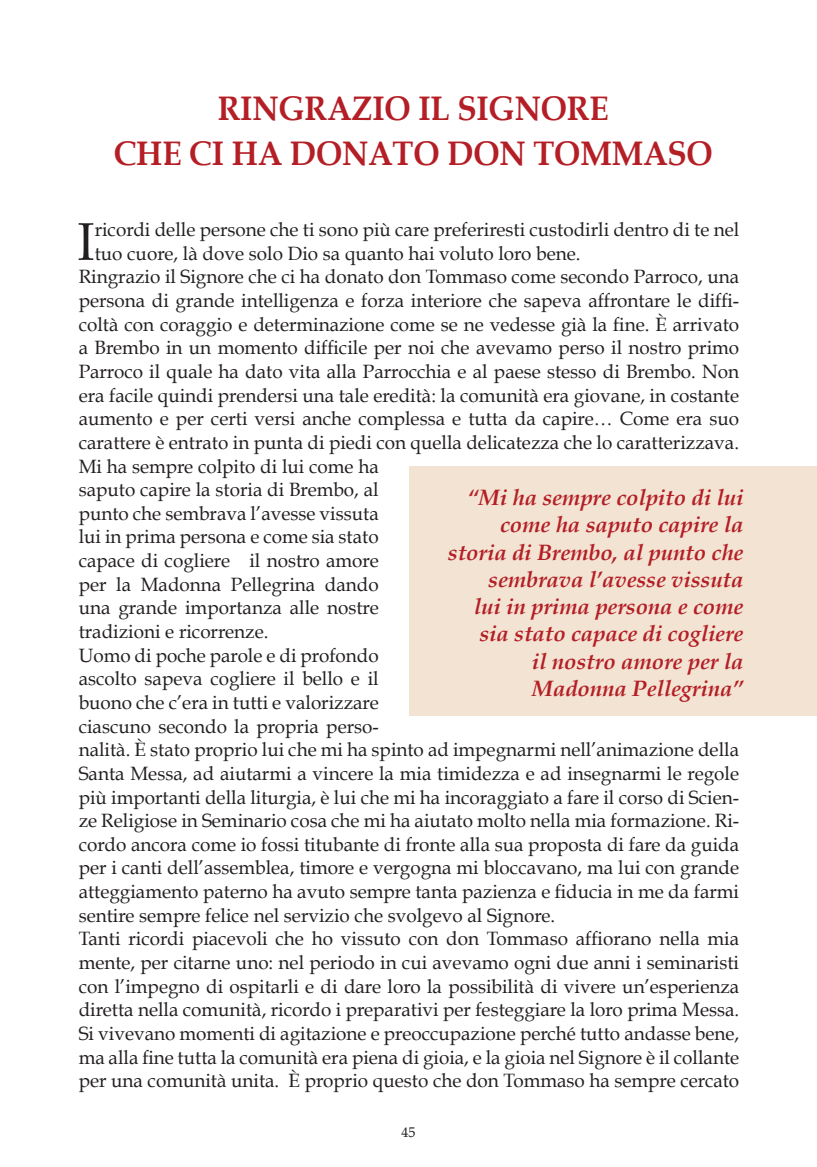
<style>
.page{position:relative;width:817px;height:1167px;background:#fff}
.page>*{position:absolute;margin:0;border:0;box-sizing:border-box;transform-origin:0 0}
.t1{font:53.02px "Book Antiqua";color:#231f20}
.t2{font:700 33.95px/45.5px "Book Antiqua";letter-spacing:-.005em;color:#b41e25;text-align:center;scale:.93 1}
.t3{font:italic 700 22.22px/27.3px "Book Antiqua";letter-spacing:-.005em;color:#b41e25;text-align:right}
.t4{font:19.25px "Book Antiqua";color:#231f20}
.t5{font:14px "Book Antiqua";color:#231f20}
</style>
<div class="page">
<div style="left:408px;top:466px;width:408px;height:250px;background:#f2e3d3"></div>
<h2 class="t2" style="left:114px;top:86px;width:645px">RINGRAZIO IL SIGNORE<br>CHE CI HA DONATO DON TOMMASO</h2>
<h1 class="t1" style="left:77px;top:209px;width:19px">I</h1>
<p class="t4" style="left:95px;top:218px;width:645px">ricordi delle persone che ti sono più care preferiresti custodirli dentro di te nel</p>
<p class="t4" style="left:95px;top:241px;width:487px">tuo cuore, là dove solo Dio sa quanto hai voluto loro bene.</p>
<p class="t4" style="left:79px;top:265px;width:661px">Ringrazio il Signore che ci ha donato don Tommaso come secondo Parroco, una</p>
<p class="t4" style="left:79px;top:288px;width:661px">persona di grande intelligenza e forza interiore che sapeva affrontare le diffi-</p>
<p class="t4" style="left:79px;top:312px;width:661px">coltà con coraggio e determinazione come se ne vedesse già la fine. È arrivato</p>
<p class="t4" style="left:79px;top:336px;width:661px">a Brembo in un momento difficile per noi che avevamo perso il nostro primo</p>
<p class="t4" style="left:79px;top:359px;width:661px">Parroco il quale ha dato vita alla Parrocchia e al paese stesso di Brembo. Non</p>
<p class="t4" style="left:79px;top:383px;width:661px">era facile quindi prendersi una tale eredità: la comunità era giovane, in costante</p>
<p class="t4" style="left:79px;top:407px;width:661px">aumento e per certi versi anche complessa e tutta da capire… Come era suo</p>
<p class="t4" style="left:79px;top:430px;width:661px">carattere è entrato in punta di piedi con quella delicatezza che lo caratterizzava.</p>
<p class="t4" style="left:79px;top:454px;width:301px">Mi ha sempre colpito di lui come ha</p>
<p class="t4" style="left:79px;top:477px;width:301px">saputo capire la storia di Brembo, al</p>
<p class="t4" style="left:79px;top:501px;width:301px">punto che sembrava l’avesse vissuta</p>
<p class="t4" style="left:79px;top:525px;width:301px">lui in prima persona e come sia stato</p>
<p class="t4" style="left:79px;top:548px;width:301px">capace di cogliere il nostro amore</p>
<p class="t4" style="left:79px;top:572px;width:301px">per la Madonna Pellegrina dando</p>
<p class="t4" style="left:79px;top:596px;width:301px">una grande importanza alle nostre</p>
<p class="t4" style="left:79px;top:619px;width:191px">tradizioni e ricorrenze.</p>
<p class="t4" style="left:79px;top:643px;width:301px">Uomo di poche parole e di profondo</p>
<p class="t4" style="left:79px;top:666px;width:301px">ascolto sapeva cogliere il bello e il</p>
<p class="t4" style="left:79px;top:690px;width:301px">buono che c’era in tutti e valorizzare</p>
<p class="t4" style="left:79px;top:714px;width:301px">ciascuno secondo la propria perso-</p>
<p class="t4" style="left:79px;top:737px;width:661px">nalità. È stato proprio lui che mi ha spinto ad impegnarmi nell’animazione della</p>
<p class="t4" style="left:79px;top:761px;width:661px">Santa Messa, ad aiutarmi a vincere la mia timidezza e ad insegnarmi le regole</p>
<p class="t4" style="left:79px;top:785px;width:661px">più importanti della liturgia, è lui che mi ha incoraggiato a fare il corso di Scien-</p>
<p class="t4" style="left:79px;top:808px;width:661px">ze Religiose in Seminario cosa che mi ha aiutato molto nella mia formazione. Ri-</p>
<p class="t4" style="left:79px;top:832px;width:661px">cordo ancora come io fossi titubante di fronte alla sua proposta di fare da guida</p>
<p class="t4" style="left:79px;top:855px;width:661px">per i canti dell’assemblea, timore e vergogna mi bloccavano, ma lui con grande</p>
<p class="t4" style="left:79px;top:879px;width:661px">atteggiamento paterno ha avuto sempre tanta pazienza e fiducia in me da farmi</p>
<p class="t4" style="left:79px;top:903px;width:478px">sentire sempre felice nel servizio che svolgevo al Signore.</p>
<p class="t4" style="left:79px;top:926px;width:661px">Tanti ricordi piacevoli che ho vissuto con don Tommaso affiorano nella mia</p>
<p class="t4" style="left:79px;top:950px;width:661px">mente, per citarne uno: nel periodo in cui avevamo ogni due anni i seminaristi</p>
<p class="t4" style="left:79px;top:974px;width:661px">con l’impegno di ospitarli e di dare loro la possibilità di vivere un’esperienza</p>
<p class="t4" style="left:79px;top:997px;width:661px">diretta nella comunità, ricordo i preparativi per festeggiare la loro prima Messa.</p>
<p class="t4" style="left:79px;top:1021px;width:661px">Si vivevano momenti di agitazione e preoccupazione perché tutto andasse bene,</p>
<p class="t4" style="left:79px;top:1044px;width:661px">ma alla fine tutta la comunità era piena di gioia, e la gioia nel Signore è il collante</p>
<p class="t4" style="left:79px;top:1068px;width:661px">per una comunità unita. È proprio questo che don Tommaso ha sempre cercato</p>
<p class="t3" style="left:447px;top:484px;width:297px">“Mi ha sempre colpito di lui come ha saputo capire la storia di Brembo, al punto che sembrava l’avesse vissuta<br>lui in prima persona e come sia stato capace di cogliere<br>il nostro amore per la<br>Madonna Pellegrina”</p>
<p class="t5" style="left:401px;top:1123px;width:15px">45</p>
</div>
